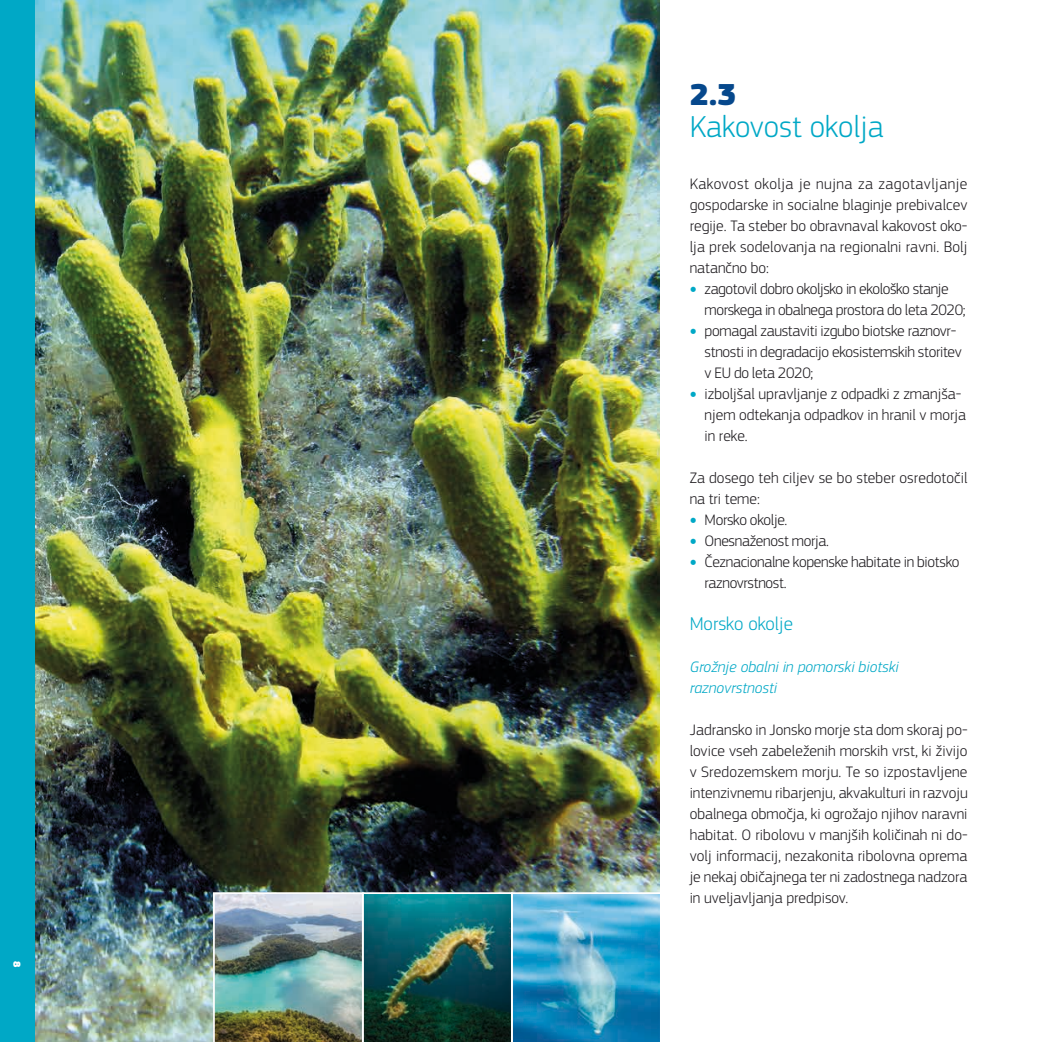
<style>
.page{position:relative;width:1042px;height:1042px;background:#fff}
.page>*{position:absolute;margin:0;border:0;box-sizing:border-box;transform-origin:0 0}
.t1{font:300 31.5px "EC Square Sans Pro";color:#00a8c6}
.t2{font:900 31.5px "EC Square Sans Pro Extra";color:#06488c}
.t3{font:300 19.25px "EC Square Sans Pro";color:#00a8c6}
.t4{font:300 15.75px/21px "EC Square Sans Pro";letter-spacing:-.02em;color:#1b181c}
.t5{font:300 15.75px/21px "EC Square Sans Pro";color:#1b181c}
.t6{font:300 15.75px/21px "EC Square Sans Pro";letter-spacing:.005em;color:#1b181c}
.t7{font:italic 300 15.75px/21px "EC Square Sans Pro";color:#00a8c6}
.t8{font:900 10.5px "EC Square Sans Pro Extra";color:#fff}
.s1{font-family:"EC Square Sans Pro Extra";font-weight:900;color:#00a8c6}
</style>
<div class="page">
<img style="left:35px;top:0;width:625px;height:1042px">
<div style="left:0;top:0;width:35px;height:1042px;background:#00a8c6"></div>
<img style="left:213px;top:892px;width:447px;height:150px">
<p class="t8" style="left:23px;top:961px;width:8px;rotate:90deg">8</p>
<h1 class="t2" style="left:690px;top:75px;width:48px">2.3</h1>
<h1 class="t1" style="left:690px;top:108px;width:195px">Kakovost okolja</h1>
<p class="t4" style="left:690px;top:173px;width:279px;text-align:justify">Kakovost okolja je nujna za zagotavljanje gospodarske in socialne blaginje prebivalcev regije. Ta steber bo obravnaval kakovost oko&shy;lja prek sodelovanja na regionalni ravni. Bolj natančno bo:</p>
<p class="t4" style="left:704px;top:278px;width:263px;text-indent:-15px"><span class="s1">•</span> zagotovil dobro okoljsko in ekološko stanje morskega in obalnega prostora do leta 2020;</p>
<p class="t4" style="left:704px;top:320px;width:259px;text-indent:-15px"><span class="s1">•</span> pomagal zaustaviti izgubo biotske raznovr&shy;stnosti in degradacijo ekosistemskih storitev v EU do leta 2020;</p>
<p class="t5" style="left:704px;top:383px;width:263px;text-indent:-15px"><span class="s1">•</span> izboljšal upravljanje z odpadki z zmanjša&shy;njem odtekanja odpadkov in hranil v morja in reke.</p>
<p class="t6" style="left:690px;top:467px;width:279px">Za dosego teh ciljev se bo steber osredotočil na tri teme:</p>
<p class="t4" style="left:690px;top:509px;width:99px"><span class="s1">•</span> Morsko okolje.</p>
<p class="t4" style="left:690px;top:530px;width:141px"><span class="s1">•</span> Onesnaženost morja.</p>
<p class="t4" style="left:704px;top:551px;width:256px;text-indent:-15px"><span class="s1">•</span> Čeznacionalne kopenske habitate in biotsko raznovrstnost.</p>
<p class="t3" style="left:690px;top:612px;width:105px">Morsko okolje</p>
<p class="t7" style="left:690px;top:656px;width:211px">Grožnje obalni in pomorski biotski raznovrstnosti</p>
<p class="t4" style="left:690px;top:719px;width:280px;text-align:justify">Jadransko in Jonsko morje sta dom skoraj po&shy;lovice vseh zabeleženih morskih vrst, ki živijo v Sredozemskem morju. Te so izpostavljene intenzivnemu ribarjenju, akvakulturi in razvoju obalnega območja, ki ogrožajo njihov naravni habitat. O ribolovu v manjših količinah ni do&shy;volj informacij, nezakonita ribolovna oprema je nekaj običajnega ter ni zadostnega nadzora in uveljavljanja predpisov.</p>
</div>
